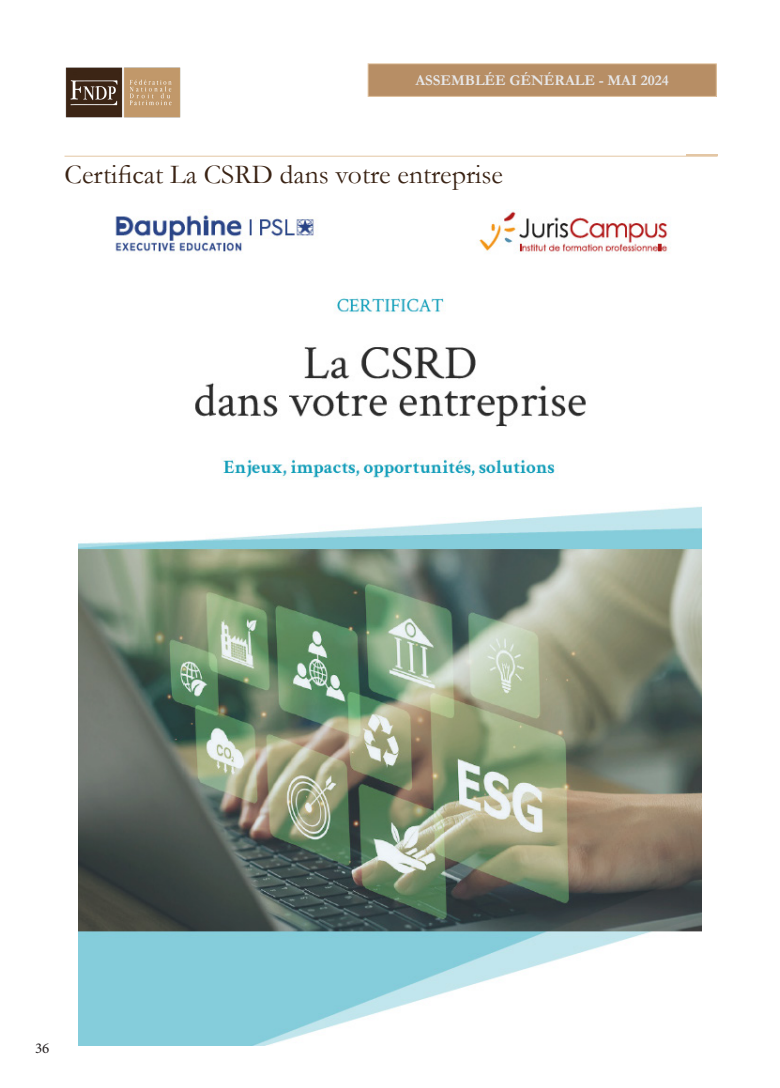
<style>
.page{position:relative;width:780px;height:1088px;background:#fff}
.page>*{position:absolute;margin:0;border:0;box-sizing:border-box;transform-origin:0 0}
.Titre{font:27.5px "Garamond";color:#3a2314}
.titre_sommaire{font:700 15px "Garamond";color:#e6e7e9}
.t1{font:15px "Minion Pro";color:#231f20}
</style>
<div class="page">
<hr style="left:686px;top:155px;width:31px;height:1px;background:#e3c6a4">
<hr style="left:64px;top:156px;width:653px;height:1px;background:#e3c6a4">
<img style="left:65px;top:67px;width:116px;height:51px">
<div style="left:368px;top:64px;width:348px;height:32px;background:#b78e65"></div>
<div style="left:368px;top:64px;width:348px;height:33px;border:1px solid #e3c6a4"></div>
<img style="left:78px;top:209px;width:623px;height:836px">
<p class="titre_sommaire" style="left:415px;top:70px;width:255px">ASSEMBLÉE GÉNÉRALE - MAI 2024</p>
<p class="Titre" style="left:64px;top:156px;width:440px">Certificat La CSRD dans votre entreprise</p>
<p class="t1" style="left:35px;top:1038px;width:16px">36</p>
</div>
